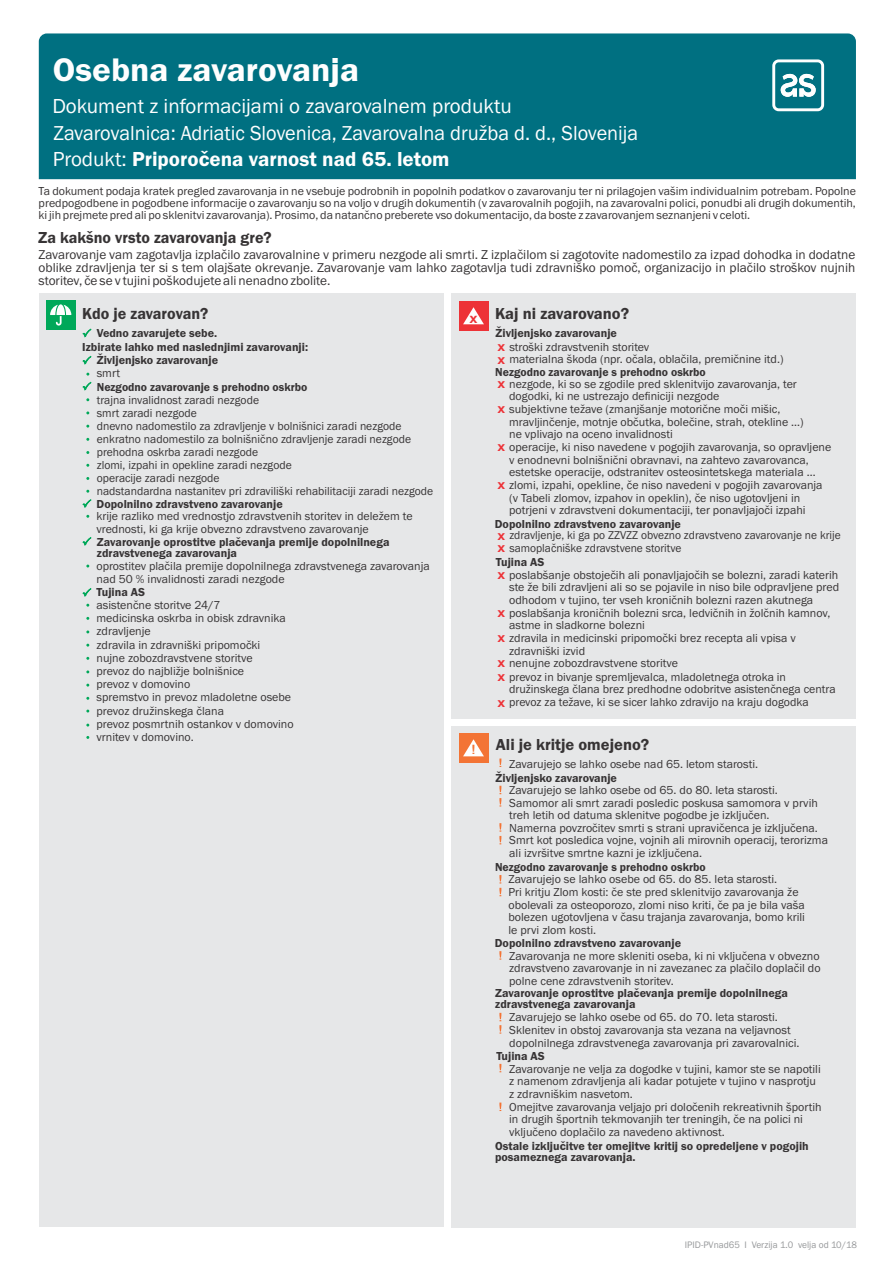
<style>
.page{position:relative;width:893px;height:1263px;background:#fff}
.page>*{position:absolute;margin:0;border:0;box-sizing:border-box;transform-origin:0 0}
.t1{font:600 33.75px "Franklin Gothic";color:#fefefe;scale:1.04 1}
.t2{font:21px "Franklin Gothic";color:#fefefe}
.t3{font:600 21px "Franklin Gothic";color:#fefefe}
.t4{font:600 16.5px "Franklin Gothic";color:#373435}
.t5{font:13.35px/13.5px "Franklin Gothic";color:#373435;text-align:justify}
.t6{font:condensed 12.3px "Swiss 721 BT";color:#f37435;scale:1.72 1}
.t7{font:12px/12.6px "Franklin Gothic";color:#373435}
.t8{font:600 12px/10.9px "Franklin Gothic";color:#373435}
.t9{font:11.85px/12.5px "Franklin Gothic";color:#373435}
.t10{font:9.75px "Franklin Gothic";color:#96989a}
.t11{font:700 condensed 9.6px "Swiss 721 BT";color:#ed3237;scale:1.54 1}
.t12{font:700 condensed 9.15px/12.3px "Swiss 721 BT";color:#ed3237;scale:1.55 1}
.s1{font-weight:400}
</style>
<div class="page">
<div style="left:39px;top:33px;width:817px;height:146px;background:#007081"></div>
<div style="left:39px;top:294px;width:405px;height:933px;background:#e6e7e8"></div>
<div style="left:451px;top:294px;width:405px;height:425px;background:#e6e7e8"></div>
<div style="left:451px;top:726px;width:405px;height:501px;background:#e6e7e8"></div>
<div style="left:459px;top:301px;width:29px;height:29px;background:#ed3237"></div>
<div style="left:459px;top:733px;width:29px;height:29px;background:#f37435"></div>
<svg style="left:82px;top:328px;width:10px;height:10px"></svg>
<svg style="left:82px;top:355px;width:10px;height:10px"></svg>
<svg style="left:82px;top:499px;width:10px;height:9px"></svg>
<svg style="left:82px;top:537px;width:10px;height:9px"></svg>
<svg style="left:82px;top:588px;width:10px;height:9px"></svg>
<svg style="left:463px;top:307px;width:21px;height:17px"></svg>
<svg style="left:463px;top:739px;width:21px;height:17px"></svg>
<svg style="left:499px;top:758px;width:2px;height:9px"></svg>
<svg style="left:499px;top:786px;width:2px;height:20px"></svg>
<svg style="left:499px;top:823px;width:2px;height:21px"></svg>
<svg style="left:499px;top:875px;width:2px;height:21px"></svg>
<svg style="left:499px;top:951px;width:2px;height:9px"></svg>
<svg style="left:499px;top:1064px;width:2px;height:8px"></svg>
<svg style="left:499px;top:1102px;width:2px;height:9px"></svg>
<svg style="left:499px;top:1013px;width:2px;height:21px"></svg>
<div style="left:772px;top:59px;width:52px;height:52px;border:3px solid #fefefe;border-radius:5px"></div>
<svg style="left:781px;top:74px;width:35px;height:23px"></svg>
<div style="left:46px;top:300px;width:29px;height:29px;background:#00a859"></div>
<svg style="left:50px;top:304px;width:21px;height:22px"></svg>
<svg style="left:82px;top:373px;width:10px;height:18px"></svg>
<h1 class="t1" style="left:53px;top:57px;width:296px">Osebna zavarovanja</h1>
<h2 class="t2" style="left:53px;top:125px;width:586px">Zavarovalnica: Adriatic Slovenica, Zavarovalna družba d. d., Slovenija</h2>
<h2 class="t2" style="left:52px;top:98px;width:461px">Dokument z informacijami o zavarovalnem produktu</h2>
<h2 class="t3" style="left:53px;top:151px;width:398px"><span class="s1">Produkt:</span> Priporočena varnost nad 65. letom</h2>
<p class="t7" style="left:39px;top:186px;width:819px;line-height:12.1px;text-align:justify">Ta dokument podaja kratek pregled zavarovanja in ne vsebuje podrobnih in popolnih podatkov o zavarovanju ter ni prilagojen vašim individualnim potrebam. Popolne predpogodbene in pogodbene informacije o zavarovanju so na voljo v drugih dokumentih (v zavarovalnih pogojih, na zavarovalni polici, ponudbi ali drugih dokumentih, ki jih prejmete pred ali po sklenitvi zavarovanja). Prosimo, da natančno preberete vso dokumentacijo, da boste z zavarovanjem seznanjeni v celoti.</p>
<h3 class="t4" style="left:38px;top:231px;width:235px">Za kakšno vrsto zavarovanja gre?</h3>
<p class="t5" style="left:39px;top:248px;width:818px">Zavarovanje vam zagotavlja izplačilo zavarovalnine v primeru nezgode ali smrti. Z izplačilom si zagotovite nadomestilo za izpad dohodka in dodatne oblike zdravljenja ter si s tem olajšate okrevanje. Zavarovanje vam lahko zagotavlja tudi zdravniško pomoč, organizacijo in plačilo stroškov nujnih storitev, če se v tujini poškodujete ali nenadno zbolite.</p>
<h3 class="t4" style="left:82px;top:307px;width:128px">Kdo je zavarovan?</h3>
<h3 class="t4" style="left:495px;top:307px;width:136px">Kaj ni zavarovano?</h3>
<p class="t11" style="left:469px;top:315px;width:7px">X</p>
<p class="t8" style="left:97px;top:329px;width:122px">Vedno zavarujete sebe.</p>
<p class="t8" style="left:97px;top:356px;width:123px">Življenjsko zavarovanje</p>
<p class="t7" style="left:97px;top:368px;width:25px">smrt</p>
<p class="t8" style="left:82px;top:342px;width:227px">Izbirate lahko med naslednjimi zavarovanji:</p>
<p class="t8" style="left:97px;top:382px;width:212px">Nezgodno zavarovanje s prehodno oskrbo</p>
<p class="t7" style="left:97px;top:394px;width:338px;line-height:13px">trajna invalidnost zaradi nezgode<br>smrt zaradi nezgode<br>dnevno nadomestilo za zdravljenje v bolnišnici zaradi nezgode enkratno nadomestilo za bolnišnično zdravljenje zaradi nezgode prehodna oskrba zaradi nezgode<br>zlomi, izpahi in opekline zaradi nezgode<br>operacije zaradi nezgode<br>nadstandardna nastanitev pri zdraviliški rehabilitaciji zaradi nezgode</p>
<p class="t8" style="left:97px;top:499px;width:188px">Dopolnilno zdravstveno zavarovanje</p>
<p class="t7" style="left:96px;top:511px;width:318px;line-height:13px">krije razliko med vrednostjo zdravstvenih storitev in deležem te vrednosti, ki ga krije obvezno zdravstveno zavarovanje</p>
<p class="t8" style="left:97px;top:537px;width:294px">Zavarovanje oprostitve plačevanja premije dopolnilnega zdravstvenega zavarovanja</p>
<p class="t7" style="left:97px;top:560px;width:335px;line-height:13px">oprostitev plačila premije dopolnilnega zdravstvenega zavarovanja nad 50 % invalidnosti zaradi nezgode</p>
<p class="t8" style="left:97px;top:588px;width:50px">Tujina AS</p>
<p class="t7" style="left:97px;top:599px;width:199px;line-height:13.2px">asistenčne storitve 24/7<br>medicinska oskrba in obisk zdravnika zdravljenje<br>zdravila in zdravniški pripomočki<br>nujne zobozdravstvene storitve<br>prevoz do najbližje bolnišnice<br>prevoz v domovino<br>spremstvo in prevoz mladoletne osebe prevoz družinskega člana<br>prevoz posmrtnih ostankov v domovino vrnitev v domovino.</p>
<p class="t6" style="left:471px;top:744px;width:5px">!</p>
<p class="t8" style="left:496px;top:329px;width:123px">Življenjsko zavarovanje</p>
<p class="t7" style="left:509px;top:341px;width:276px">stroški zdravstvenih storitev<br>materialna škoda (npr. očala, oblačila, premičnine itd.)</p>
<p class="t7" style="left:509px;top:378px;width:324px">nezgode, ki so se zgodile pred sklenitvijo zavarovanja, ter dogodki, ki ne ustrezajo definiciji nezgode<br>subjektivne težave (zmanjšanje motorične moči mišic, mravljinčenje, motnje občutka, bolečine, strah, otekline …)<br>ne vplivajo na oceno invalidnosti<br>operacije, ki niso navedene v pogojih zavarovanja, so opravljene v enodnevni bolnišnični obravnavi, na zahtevo zavarovanca, estetske operacije, odstranitev osteosintetskega materiala … zlomi, izpahi, opekline, če niso navedeni v pogojih zavarovanja (v Tabeli zlomov, izpahov in opeklin), če niso ugotovljeni in potrjeni v zdravstveni dokumentaciji, ter ponavljajoči izpahi</p>
<p class="t9" style="left:509px;top:530px;width:333px">zdravljenje, ki ga po ZZVZZ obvezno zdravstveno zavarovanje ne krije samoplačniške zdravstvene storitve</p>
<p class="t8" style="left:496px;top:558px;width:50px">Tujina AS</p>
<p class="t12" style="left:497px;top:342px;width:6px">X</p>
<p class="t12" style="left:497px;top:380px;width:6px">X</p>
<p class="t12" style="left:497px;top:405px;width:6px">X</p>
<p class="t12" style="left:497px;top:443px;width:6px">X</p>
<p class="t12" style="left:497px;top:480px;width:6px">X</p>
<p class="t12" style="left:497px;top:355px;width:6px">X</p>
<p class="t8" style="left:495px;top:367px;width:212px">Nezgodno zavarovanje s prehodno oskrbo</p>
<p class="t8" style="left:495px;top:519px;width:188px">Dopolnilno zdravstveno zavarovanje</p>
<p class="t12" style="left:497px;top:531px;width:6px">X<br>X</p>
<p class="t12" style="left:497px;top:571px;width:6px">X</p>
<p class="t12" style="left:497px;top:609px;width:6px">X</p>
<p class="t12" style="left:497px;top:633px;width:6px">X</p>
<p class="t12" style="left:497px;top:658px;width:6px;line-height:14.1px">X<br>X</p>
<p class="t12" style="left:497px;top:699px;width:6px">X</p>
<h3 class="t4" style="left:496px;top:738px;width:155px">Ali je kritje omejeno?</h3>
<p class="t7" style="left:509px;top:569px;width:332px">poslabšanje obstoječih ali ponavljajočih se bolezni, zaradi katerih ste že bili zdravljeni ali so se pojavile in niso bile odpravljene pred odhodom v tujino, ter vseh kroničnih bolezni razen akutnega poslabšanja kroničnih bolezni srca, ledvičnih in žolčnih kamnov, astme in sladkorne bolezni<br>zdravila in medicinski pripomočki brez recepta ali vpisa v zdravniški izvid<br>nenujne zobozdravstvene storitve<br>prevoz in bivanje spremljevalca, mladoletnega otroka in družinskega člana brez predhodne odobritve asistenčnega centra prevoz za težave, ki se sicer lahko zdravijo na kraju dogodka</p>
<p class="t7" style="left:509px;top:751px;width:270px;line-height:26.4px">Zavarujejo se lahko osebe nad 65. letom starosti.<br>Zavarujejo se lahko osebe od 65. do 80. leta starosti.</p>
<p class="t7" style="left:509px;top:797px;width:320px">Samomor ali smrt zaradi posledic poskusa samomora v prvih treh letih od datuma sklenitve pogodbe je izključen.<br>Namerna povzročitev smrti s strani upravičenca je izključena.<br>Smrt kot posledica vojne, vojnih ali mirovnih operacij, terorizma ali izvršitve smrtne kazni je izključena.</p>
<p class="t7" style="left:508px;top:874px;width:298px">Zavarujejo se lahko osebe od 65. do 85. leta starosti.<br>Pri kritju Zlom kosti: če ste pred sklenitvijo zavarovanja že obolevali za osteoporozo, zlomi niso kriti, če pa je bila vaša bolezen ugotovljena v času trajanja zavarovanja, bomo krili le prvi zlom kosti.</p>
<p class="t7" style="left:509px;top:950px;width:313px;text-align:justify">Zavarovanja ne more skleniti oseba, ki ni vključena v obvezno zdravstveno zavarovanje in ni zavezanec za plačilo doplačil do polne cene zdravstvenih storitev.</p>
<p class="t8" style="left:495px;top:989px;width:294px">Zavarovanje oprostitve plačevanja premije dopolnilnega zdravstvenega zavarovanja</p>
<p class="t7" style="left:509px;top:1012px;width:292px">Zavarujejo se lahko osebe od 65. do 70. leta starosti.<br>Sklenitev in obstoj zavarovanja sta vezana na veljavnost dopolnilnega zdravstvenega zavarovanja pri zavarovalnici.</p>
<p class="t7" style="left:509px;top:1063px;width:314px">Zavarovanje ne velja za dogodke v tujini, kamor ste se napotili z namenom zdravljenja ali kadar potujete v tujino v nasprotju z zdravniškim nasvetom.<br>Omejitve zavarovanja veljajo pri določenih rekreativnih športih in drugih športnih tekmovanjih ter treningih, če na polici ni vključeno doplačilo za navedeno aktivnost.</p>
<p class="t8" style="left:495px;top:1141px;width:315px">Ostale izključitve ter omejitve kritij so opredeljene v pogojih posameznega zavarovanja.</p>
<p class="t8" style="left:496px;top:773px;width:123px">Življenjsko zavarovanje</p>
<p class="t8" style="left:495px;top:862px;width:212px">Nezgodno zavarovanje s prehodno oskrbo</p>
<p class="t8" style="left:495px;top:939px;width:188px">Dopolnilno zdravstveno zavarovanje</p>
<p class="t8" style="left:496px;top:1052px;width:50px">Tujina AS</p>
<p class="t10" style="left:685px;top:1241px;width:174px">IPID-PVnad65 I Verzija 1.0 velja od 10/18</p>
</div>
